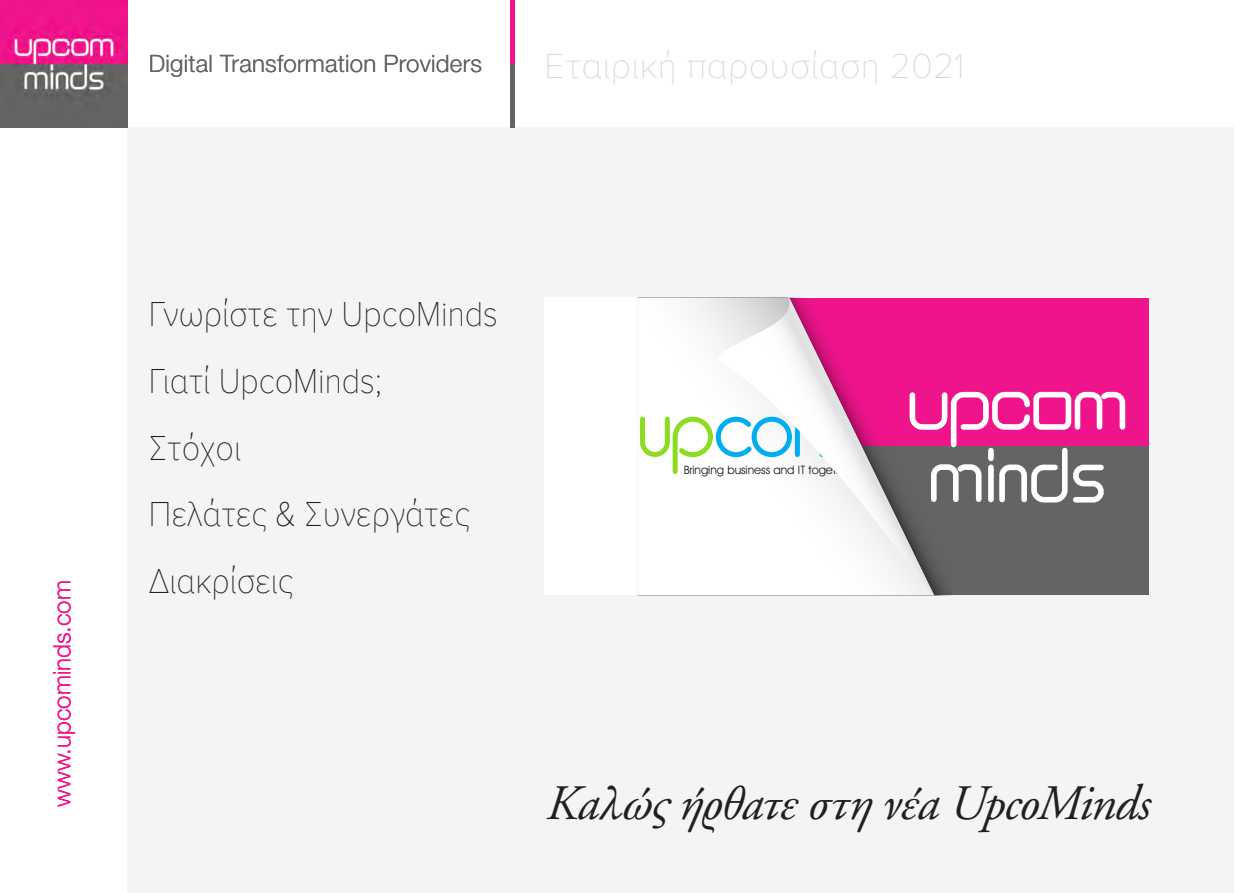
<style>
.page{position:relative;width:1234px;height:893px;background:#fff}
.page>*{position:absolute;margin:0;border:0;box-sizing:border-box;transform-origin:0 0}
.t1{font:italic 49.5px "CF Garamond";letter-spacing:-.02em;color:#231f20}
.t2{font:100 36px "Proxima Nova T";color:#231f20;scale:.9 1}
.t3{font:100 36px "Proxima Nova T";letter-spacing:.01em;color:#d8d8d8}
.t4{font:300 24px "Helvetica Neue LT Std";letter-spacing:.01em;color:#646464}
.t5{font:300 24px "Helvetica Neue LT Std";color:#f0148c}
.t6{font:11.7px "Avant Garde IT Cby BT";letter-spacing:-.005em;color:#231f20}
</style>
<div class="page">
<div style="left:128px;top:128px;width:1105px;height:765px;background:#f4f4f4"></div>
<img style="left:0;top:0;width:128px;height:128px">
<div style="left:544px;top:298px;width:604px;height:297px;background:#fff"></div>
<div style="left:715px;top:298px;width:433px;height:148px;background:#f0148c"></div>
<div style="left:771px;top:446px;width:377px;height:149px;background:#646464"></div>
<svg style="left:952px;top:391px;width:174px;height:112px"></svg>
<svg style="left:987px;top:467px;width:6px;height:32px"></svg>
<svg style="left:987px;top:451px;width:6px;height:7px"></svg>
<svg style="left:933px;top:392px;width:19px;height:203px"></svg>
<svg style="left:686px;top:298px;width:31px;height:116px"></svg>
<svg style="left:640px;top:414px;width:77px;height:61px"></svg>
<svg style="left:717px;top:298px;width:216px;height:297px"></svg>
<hr style="left:510px;top:0;width:4px;height:64px;background:#f0148c">
<hr style="left:510px;top:64px;width:4px;height:64px;background:#646464">
<p class="t4" style="left:149px;top:49px;width:334px">Digital Transformation Providers</p>
<p class="t3" style="left:544px;top:39px;width:421px">Εταιρική παρουσίαση 2021</p>
<p class="t5" style="left:47px;top:806px;width:228px;rotate:-90deg">www.upcominds.com</p>
<p class="t2" style="left:149px;top:287px;width:389px">Γνωρίστε την UpcoMinds</p>
<p class="t2" style="left:149px;top:354px;width:260px">Γιατί UpcoMinds;</p>
<p class="t2" style="left:149px;top:421px;width:104px">Στόχοι</p>
<p class="t2" style="left:149px;top:488px;width:358px">Πελάτες &amp; Συνεργάτες</p>
<p class="t2" style="left:149px;top:554px;width:162px">Διακρίσεις</p>
<p class="t6" style="left:683px;top:463px;width:170px">Bringing business and IT together</p>
<p class="t1" style="left:544px;top:776px;width:605px">Καλώς ήρθατε στη νέα UpcoMinds</p>
</div>
